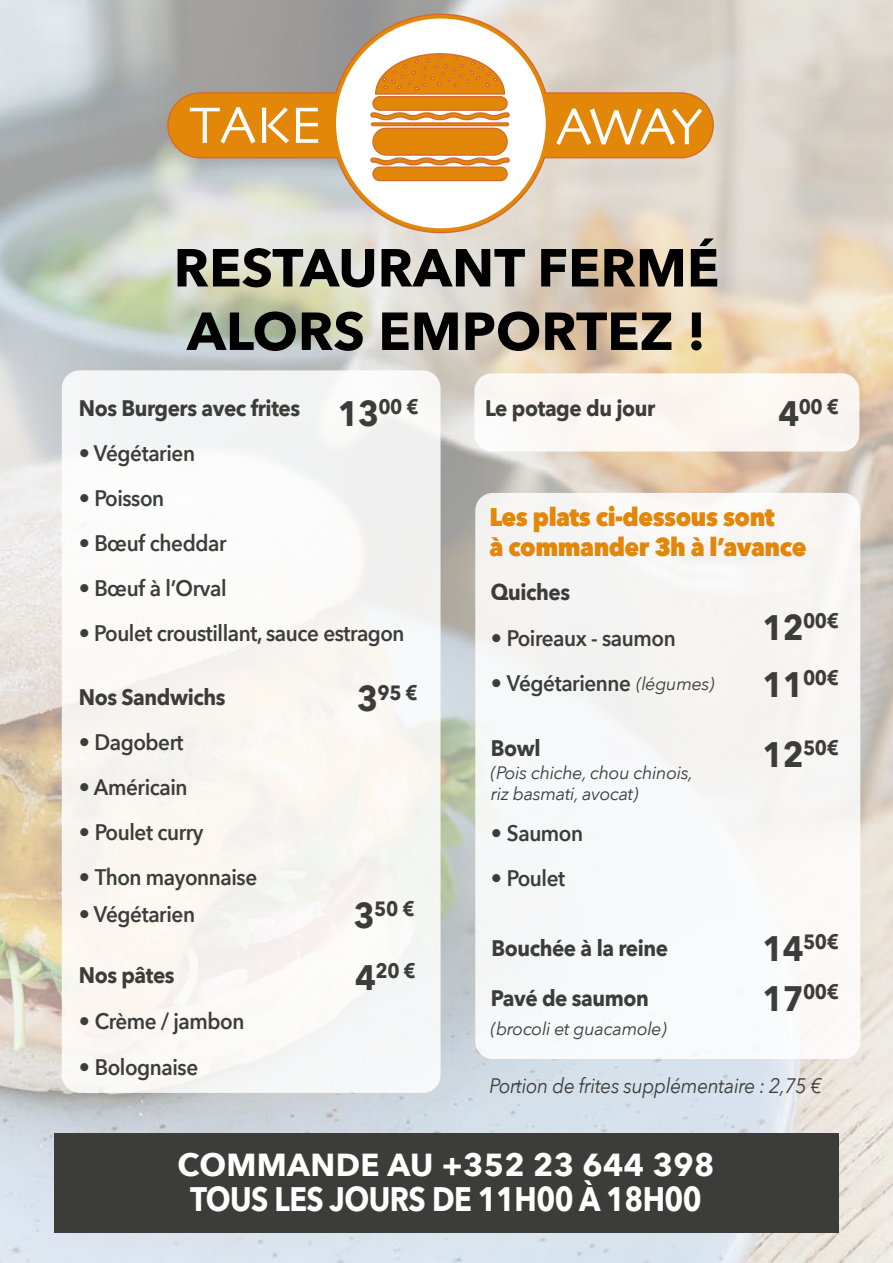
<style>
.page{position:relative;width:893px;height:1263px;background:#fff}
.page>*{position:absolute;margin:0;border:0;box-sizing:border-box;transform-origin:0 0}
.t1{font:700 52.95px/63.4px "Avenir Next";color:#000}
.t2{font:700 33.9px "Avenir Next";letter-spacing:-.02em;color:#fff;scale:.86 1}
.t3{font:700 31.8px "Avenir Next";letter-spacing:.01em;color:#fff}
.t4{font:800 25.5px/30px "Avenir Next";letter-spacing:-.02em;color:#e2870a;scale:.92 1}
.t5{font:600 22.5px "Avenir Next";letter-spacing:-.02em;color:#3c3c3b}
.t6{font:700 22.5px "Avenir Next";letter-spacing:-.02em;color:#3c3c3b;scale:.92 1}
.t7{font:italic 21px "Avenir Next";letter-spacing:-.02em;color:#3c3c3b;scale:.92 1}
.t8{font:700 20.55px "Avenir Next";letter-spacing:-.02em;color:#3c3c3b;scale:.92 1}
.t9{font:italic 18px/21px "Avenir Next";letter-spacing:-.02em;color:#3c3c3b}
.s1{font-size:22.2px}
.s2{font-size:35.25px}
</style>
<div class="page">
<img style="left:0;top:0;width:893px;height:1263px">
<div style="left:62px;top:370px;width:379px;height:723px;background:#f9f7f4;border-radius:18px"></div>
<div style="left:55px;top:1133px;width:784px;height:100px;background:#3c3c3b"></div>
<svg style="left:167px;top:13px;width:547px;height:221px;background:#cfbba0"></svg>
<div style="left:336px;top:19px;width:210px;height:209px;background:#fff;border-radius:50%"></div>
<svg style="left:190px;top:107px;width:128px;height:37px"></svg>
<svg style="left:556px;top:108px;width:146px;height:37px"></svg>
<div style="left:373px;top:167px;width:134px;height:14px;background:#e28709;border-radius:7px"></div>
<div style="left:372px;top:167px;width:136px;height:14px;border:1px solid #d26a2b;border-radius:7px"></div>
<div style="left:373px;top:97px;width:134px;height:13px;background:#e28709;border-radius:7px"></div>
<div style="left:372px;top:96px;width:136px;height:15px;border:1px solid #d26a2b;border-radius:7px"></div>
<svg style="left:370px;top:157px;width:140px;height:9px"></svg>
<svg style="left:370px;top:112px;width:140px;height:9px"></svg>
<div style="left:373px;top:128px;width:134px;height:27px;background:#e28709;border-radius:13px"></div>
<div style="left:372px;top:128px;width:136px;height:28px;border:1px solid #d26a2b;border-radius:13px"></div>
<div style="left:371px;top:122px;width:138px;height:4px;border:1px solid #d26a2b"></div>
<svg style="left:375px;top:53px;width:131px;height:42px"></svg>
<div style="left:474px;top:373px;width:385px;height:78px;background:#fbf7f1;border-radius:18px"></div>
<div style="left:475px;top:493px;width:385px;height:566px;background:#f7f7f7;border-radius:18px"></div>
<h1 class="t1" style="left:174px;top:235px;width:547px">RESTAURANT FERMÉ<br>ALORS EMPORTEZ !</h1>
<p class="t6" style="left:79px;top:388px;width:242px">Nos Burgers avec frites</p>
<p class="t5" style="left:79px;top:434px;width:118px">• Végétarien</p>
<p class="t5" style="left:79px;top:479px;width:87px">• Poisson</p>
<p class="t5" style="left:79px;top:524px;width:149px">• Bœuf cheddar</p>
<p class="t5" style="left:79px;top:569px;width:149px">• Bœuf à l’Orval</p>
<p class="t5" style="left:79px;top:614px;width:327px">• Poulet croustillant, sauce estra<span class="s1">gon</span></p>
<p class="t8" style="left:338px;top:389px;width:90px"><span class="s2">13</span>00 €</p>
<p class="t6" style="left:485px;top:388px;width:186px">Le potage du jour</p>
<p class="t8" style="left:778px;top:389px;width:67px"><span class="s2">4</span>00 €</p>
<p class="t4" style="left:490px;top:502px;width:346px">Les plats ci-dessous sont<br>à commander 3h à l’avance</p>
<p class="t6" style="left:491px;top:573px;width:88px">Quiches</p>
<p class="t5" style="left:491px;top:618px;width:186px">• Poireaux - saumon</p>
<p class="t5" style="left:491px;top:664px;width:142px">• Végétarienne</p>
<p class="t8" style="left:762px;top:603px;width:85px"><span class="s2">12</span>00€</p>
<p class="t8" style="left:762px;top:660px;width:85px"><span class="s2">11</span>00€</p>
<p class="t9" style="left:636px;top:672px;width:80px">(légumes)</p>
<p class="t8" style="left:357px;top:675px;width:67px"><span class="s2">3</span>95 €</p>
<p class="t6" style="left:79px;top:677px;width:161px">Nos Sandwichs</p>
<p class="t5" style="left:79px;top:722px;width:106px">• Dagobert</p>
<p class="t5" style="left:79px;top:767px;width:110px">• Américain</p>
<p class="t5" style="left:79px;top:812px;width:126px">• Poulet curry</p>
<p class="t5" style="left:79px;top:857px;width:180px">• Thon mayonnaise</p>
<p class="t5" style="left:79px;top:894px;width:118px">• Végétarien</p>
<p class="t6" style="left:491px;top:728px;width:56px">Bowl</p>
<p class="t8" style="left:762px;top:730px;width:85px"><span class="s2">12</span>50€</p>
<p class="t9" style="left:491px;top:762px;width:204px">(Pois chiche, chou chinois, riz basmati, avocat)</p>
<p class="t5" style="left:491px;top:813px;width:94px">• Saumon</p>
<p class="t5" style="left:491px;top:859px;width:76px">• Poulet</p>
<p class="t8" style="left:354px;top:891px;width:67px"><span class="s2">3</span>50 €</p>
<p class="t6" style="left:79px;top:956px;width:106px">Nos pâtes</p>
<p class="t5" style="left:79px;top:1002px;width:167px">• Crème / jambon</p>
<p class="t5" style="left:79px;top:1047px;width:121px">• Bolognaise</p>
<p class="t8" style="left:355px;top:953px;width:67px"><span class="s2">4</span>20 €</p>
<p class="t6" style="left:491px;top:929px;width:194px">Bouchée à la reine</p>
<p class="t8" style="left:762px;top:924px;width:85px"><span class="s2">14</span>50€</p>
<p class="t6" style="left:491px;top:979px;width:173px">Pavé de saumon</p>
<p class="t8" style="left:762px;top:974px;width:85px"><span class="s2">17</span>00€</p>
<p class="t9" style="left:491px;top:1018px;width:177px">(brocoli et guacamole)</p>
<p class="t7" style="left:490px;top:1068px;width:363px">Portion de frites supplémentaire : 2,75 €</p>
<h3 class="t3" style="left:178px;top:1137px;width:538px">COMMANDE AU +352 23 644 398</h3>
<h2 class="t2" style="left:190px;top:1170px;width:596px">TOUS LES JOURS DE 11H00 À 18H00</h2>
</div>
